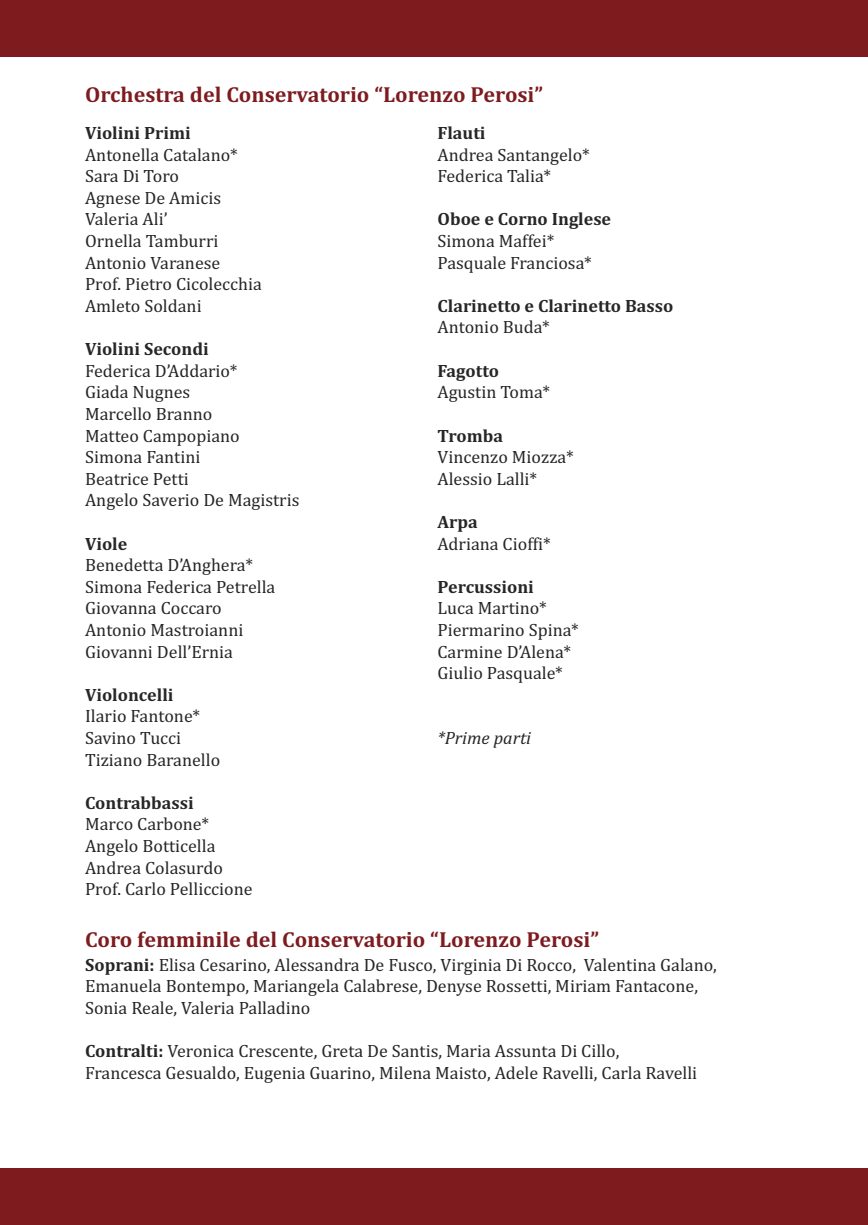
<style>
.page{position:relative;width:868px;height:1225px;background:#fff}
.page>*{position:absolute;margin:0;border:0;box-sizing:border-box;transform-origin:0 0}
.t1{font:700 22px "Cambria";color:#7d1b1f}
.t2{font:18px/21.6px "Cambria";color:#272627}
.t3{font:700 18px "Cambria";color:#272627}
.t4{font:italic 18px "Cambria";color:#272627}
.s1{font-weight:700}
</style>
<div class="page">
<div style="left:0;top:0;width:867px;height:57px;background:#7d1b1f"></div>
<div style="left:0;top:1168px;width:867px;height:57px;background:#7d1b1f"></div>
<p class="t1" style="left:85px;top:82px;width:459px">Orchestra del Conservatorio “Lorenzo Perosi”</p>
<p class="t3" style="left:85px;top:122px;width:107px">Violini Primi</p>
<p class="t2" style="left:85px;top:144px;width:178px">Antonella Catalano*<br>Sara Di Toro<br>Agnese De Amicis<br>Valeria Ali’<br>Ornella Tamburri<br>Antonio Varanese<br>Prof. Pietro Cicolecchia<br>Amleto Soldani</p>
<p class="t3" style="left:85px;top:338px;width:125px">Violini Secondi</p>
<p class="t2" style="left:85px;top:360px;width:216px">Federica D’Addario*<br>Giada Nugnes<br>Marcello Branno<br>Matteo Campopiano<br>Simona Fantini<br>Beatrice Petti<br>Angelo Saverio De Magistris</p>
<p class="t3" style="left:85px;top:533px;width:44px">Viole</p>
<p class="t2" style="left:85px;top:554px;width:192px">Benedetta D’Anghera*<br>Simona Federica Petrella<br>Giovanna Coccaro<br>Antonio Mastroianni<br>Giovanni Dell’Ernia</p>
<p class="t3" style="left:85px;top:684px;width:90px">Violoncelli</p>
<p class="t2" style="left:85px;top:705px;width:137px">Ilario Fantone*<br>Savino Tucci<br>Tiziano Baranello</p>
<p class="t3" style="left:85px;top:792px;width:110px">Contrabbassi</p>
<p class="t2" style="left:85px;top:813px;width:169px">Marco Carbone*<br>Angelo Botticella<br>Andrea Colasurdo<br>Prof. Carlo Pelliccione</p>
<p class="t3" style="left:437px;top:122px;width:50px">Flauti</p>
<p class="t2" style="left:437px;top:144px;width:154px">Andrea Santangelo*<br>Federica Talia*</p>
<p class="t3" style="left:437px;top:209px;width:175px">Oboe e Corno Inglese</p>
<p class="t2" style="left:437px;top:230px;width:156px">Simona Maffei*<br>Pasquale Franciosa*</p>
<p class="t3" style="left:437px;top:295px;width:237px">Clarinetto e Clarinetto Basso</p>
<p class="t2" style="left:437px;top:316px;width:114px">Antonio Buda*</p>
<p class="t3" style="left:437px;top:360px;width:63px">Fagotto</p>
<p class="t2" style="left:437px;top:381px;width:114px">Agustin Toma*</p>
<p class="t3" style="left:437px;top:425px;width:67px">Tromba</p>
<p class="t2" style="left:437px;top:446px;width:138px">Vincenzo Miozza*<br>Alessio Lalli*</p>
<p class="t3" style="left:437px;top:511px;width:42px">Arpa</p>
<p class="t2" style="left:437px;top:532px;width:115px">Adriana Cioffi*</p>
<p class="t3" style="left:437px;top:576px;width:98px">Percussioni</p>
<p class="t2" style="left:437px;top:597px;width:143px">Luca Martino*<br>Piermarino Spina*<br>Carmine D’Alena*<br>Giulio Pasquale*</p>
<p class="t4" style="left:437px;top:727px;width:95px">*Prime parti</p>
<p class="t1" style="left:85px;top:926px;width:515px">Coro femminile del Conservatorio “Lorenzo Perosi”</p>
<p class="t2" style="left:85px;top:953px;width:633px"><span class="s1">Soprani:</span> Elisa Cesarino, Alessandra De Fusco, Virginia Di Rocco, Valentina Galano,<br>Emanuela Bontempo, Mariangela Calabrese, Denyse Rossetti, Miriam Fantacone,<br>Sonia Reale, Valeria Palladino</p>
<p class="t2" style="left:85px;top:1040px;width:613px"><span class="s1">Contralti:</span> Veronica Crescente, Greta De Santis, Maria Assunta Di Cillo,<br>Francesca Gesualdo, Eugenia Guarino, Milena Maisto, Adele Ravelli, Carla Ravelli</p>
</div>
